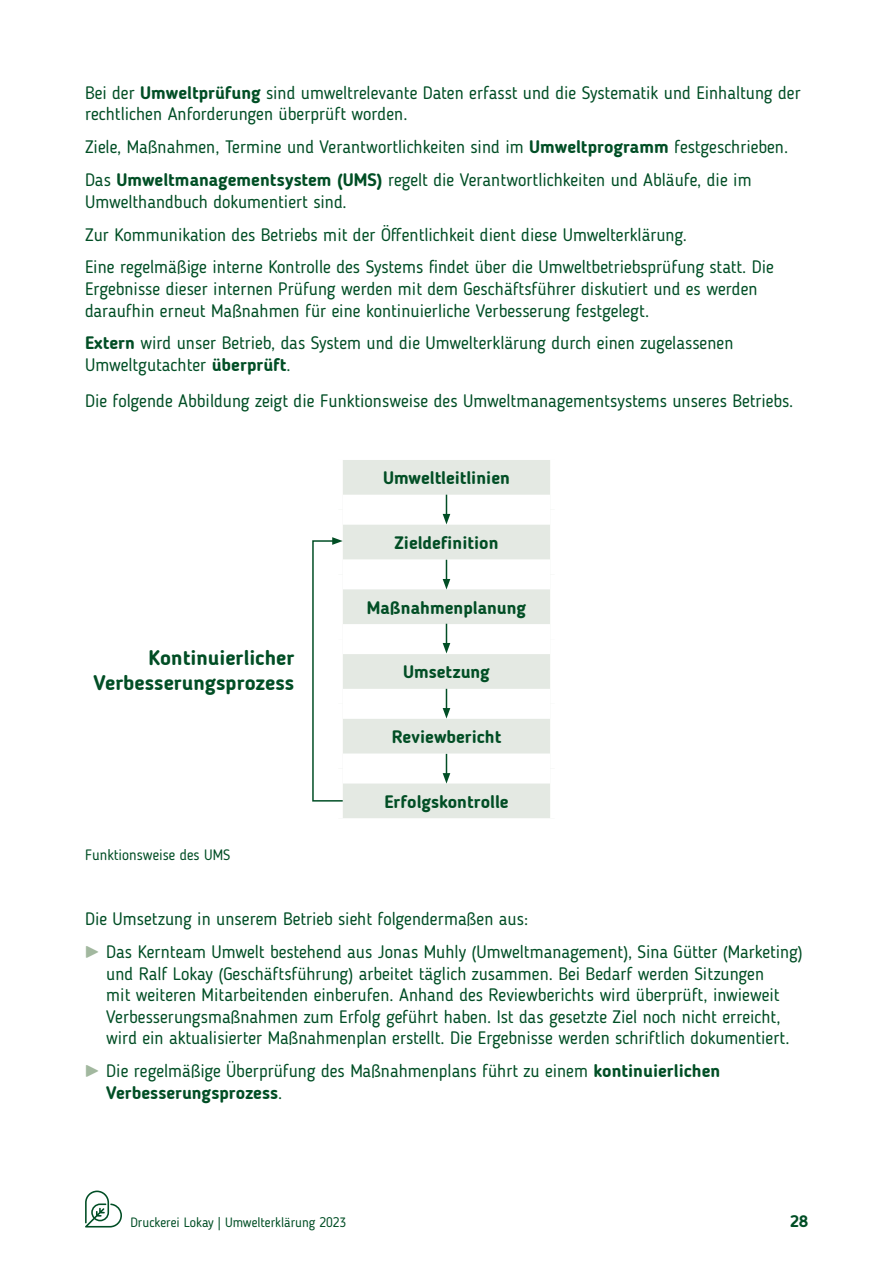
<style>
.page{position:relative;width:893px;height:1263px;background:#fff}
.page>*{position:absolute;margin:0;border:0;box-sizing:border-box;transform-origin:0 0}
.t1{font:700 21px/25.2px "Blogger Sans";color:#014e25;text-align:right}
.t2{font:18px/21.6px "Blogger Sans";color:#014e25}
.t3{font:700 18px "Blogger Sans";color:#014e25}
.t4{font:700 16.5px "Blogger Sans";color:#014e25}
.t5{font:15px "Blogger Sans";color:#014e25}
.t6{font:13.5px "Blogger Sans";color:#014e25}
.s1{font-weight:700}
.s2{color:#a2b89f}
</style>
<div class="page">
<svg style="left:85px;top:1190px;width:37px;height:37px"></svg>
<div style="left:343px;top:460px;width:207px;height:358px;background:#e4e9e3"></div>
<div style="left:343px;top:495px;width:207px;height:30px;background:#fff"></div>
<div style="left:343px;top:559px;width:207px;height:30px;background:#fff"></div>
<div style="left:343px;top:624px;width:207px;height:30px;background:#fff"></div>
<div style="left:343px;top:689px;width:207px;height:30px;background:#fff"></div>
<div style="left:343px;top:753px;width:207px;height:30px;background:#fff"></div>
<svg style="left:443px;top:495px;width:7px;height:29px"></svg>
<svg style="left:443px;top:560px;width:7px;height:29px"></svg>
<svg style="left:443px;top:624px;width:7px;height:29px"></svg>
<svg style="left:443px;top:689px;width:7px;height:29px"></svg>
<svg style="left:443px;top:754px;width:7px;height:30px"></svg>
<svg style="left:312px;top:537px;width:32px;height:265px"></svg>
<p class="t2" style="left:85px;top:82px;width:717px">Bei der <span class="s1">Umweltprüfung</span> sind umweltrelevante Daten erfasst und die Systematik und Einhaltung der rechtlichen Anforderungen überprüft worden.</p>
<p class="t2" style="left:85px;top:130px;width:702px;line-height:32.8px">Ziele, Maßnahmen, Termine und Verantwortlichkeiten sind im <span class="s1">Umweltprogramm</span> festgeschrieben.<br>Das <span class="s1">Umweltmanagementsystem (UMS)</span> regelt die Verantwortlichkeiten und Abläufe, die im</p>
<p class="t2" style="left:85px;top:185px;width:690px;line-height:32.8px">Umwelthandbuch dokumentiert sind.<br>Zur Kommunikation des Betriebs mit der Öffentlichkeit dient diese Umwelterklärung.<br>Eine regelmäßige interne Kontrolle des Systems findet über die Umweltbetriebsprüfung statt. Die</p>
<p class="t2" style="left:85px;top:278px;width:674px">Ergebnisse dieser internen Prüfung werden mit dem Geschäftsführer diskutiert und es werden daraufhin erneut Maßnahmen für eine kontinuierliche Verbesserung festgelegt.</p>
<p class="t2" style="left:85px;top:332px;width:650px"><span class="s1">Extern</span> wird unser Betrieb, das System und die Umwelterklärung durch einen zugelassenen<br>Umweltgutachter <span class="s1">überprüft</span>.</p>
<p class="t2" style="left:85px;top:390px;width:708px">Die folgende Abbildung zeigt die Funktionsweise des Umweltmanagementsystems unseres Betriebs.</p>
<p class="t3" style="left:383px;top:467px;width:128px">Umweltleitlinien</p>
<p class="t3" style="left:394px;top:532px;width:106px">Zieldefinition</p>
<p class="t1" style="left:94px;top:644px;width:202px">Kontinuierlicher<br>Verbesserungsprozess</p>
<p class="t5" style="left:85px;top:845px;width:147px">Funktionsweise des UMS</p>
<p class="t3" style="left:367px;top:596px;width:161px">Maßnahmenplanung</p>
<p class="t3" style="left:403px;top:661px;width:88px">Umsetzung</p>
<p class="t3" style="left:392px;top:726px;width:111px">Reviewbericht</p>
<p class="t3" style="left:384px;top:791px;width:126px">Erfolgskontrolle</p>
<p class="t2" style="left:85px;top:902px;width:719px;line-height:32.8px">Die Umsetzung in unserem Betrieb sieht folgendermaßen aus:<br><span class="s2">►</span> Das Kernteam Umwelt bestehend aus Jonas Muhly (Umweltmanagement), Sina Gütter (Marketing)</p>
<p class="t2" style="left:106px;top:962px;width:682px">und Ralf Lokay (Geschäftsführung) arbeitet täglich zusammen. Bei Bedarf werden Sitzungen mit weiteren Mitarbeitenden einberufen. Anhand des Reviewberichts wird überprüft, inwieweit Verbesserungsmaßnahmen zum Erfolg geführt haben. Ist das gesetzte Ziel noch nicht erreicht, wird ein aktualisierter Maßnahmenplan erstellt. Die Ergebnisse werden schriftlich dokumentiert.</p>
<p class="t2" style="left:106px;top:1060px;width:615px;text-indent:-21px"><span class="s2">►</span> Die regelmäßige Überprüfung des Maßnahmenplans führt zu einem <span class="s1">kontinuierlichen<br>Verbesserungsprozess</span>.</p>
<p class="t6" style="left:131px;top:1214px;width:217px">Druckerei Lokay | Umwelterklärung 2023</p>
<p class="t4" style="left:790px;top:1211px;width:19px">28</p>
</div>
